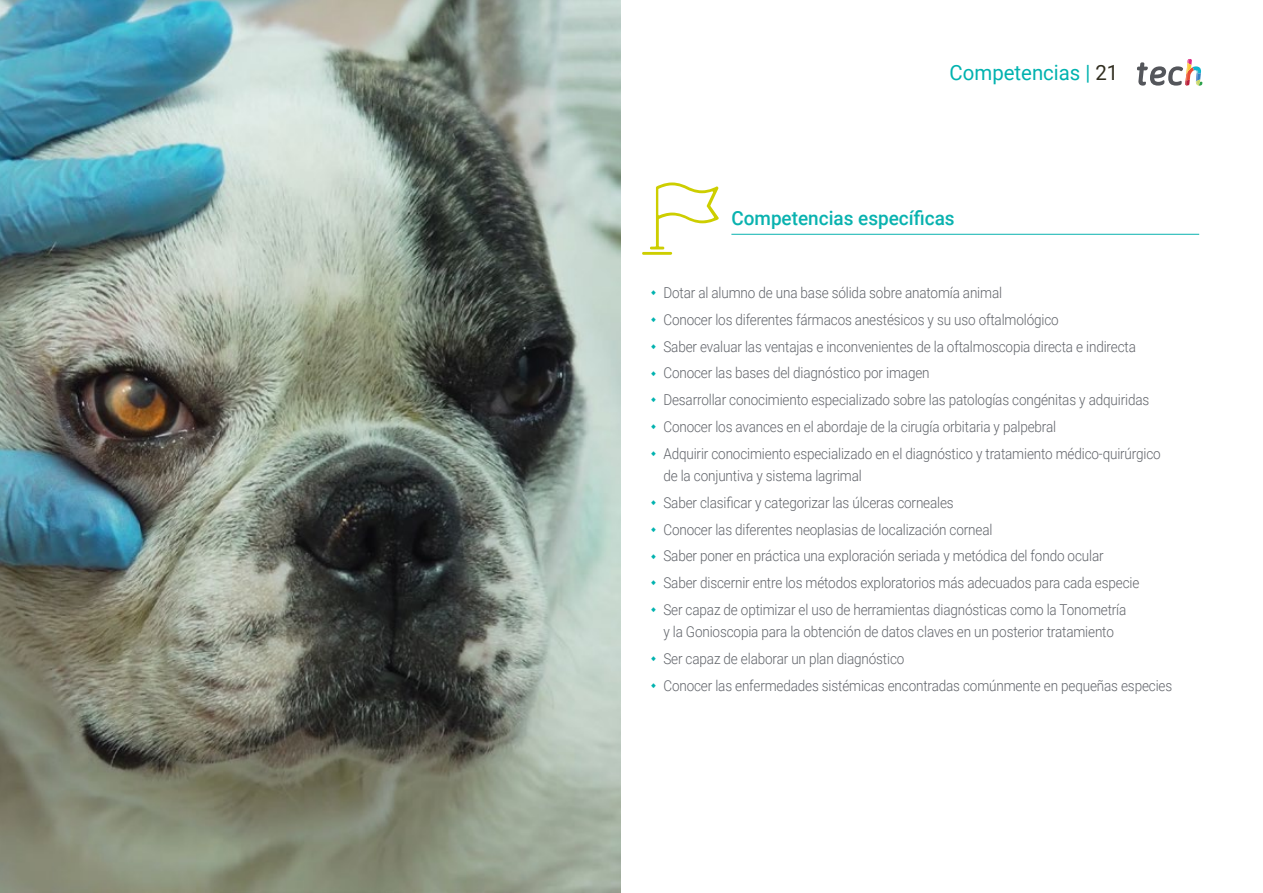
<style>
.page{position:relative;width:1263px;height:893px;background:#fff}
.page>*{position:absolute;margin:0;border:0;box-sizing:border-box;transform-origin:0 0}
.t1{font:21px "Roboto";color:#00b2af}
.t2{font:500 19.5px "Roboto";color:#09b2af}
.t3{font:300 15px/26.7px "Roboto";letter-spacing:-.01em;color:#61646a;scale:.9 1}
.s1{color:#312e20}
</style>
<div class="page">
<img style="left:0;top:0;width:621px;height:893px">
<svg style="left:1137px;top:59px;width:65px;height:27px"></svg>
<hr style="left:731px;top:234px;width:468px;height:1px;background:#09b2af">
<hr style="left:642px;top:252px;width:30px;height:3px;background:#cdce00">
<svg style="left:650px;top:182px;width:69px;height:67px"></svg>
<h1 class="t1" style="left:950px;top:57px;width:170px">Competencias | <span class="s1">21</span></h1>
<h2 class="t2" style="left:731px;top:205px;width:225px">Competencias específicas</h2>
<p class="t3" style="left:663px;top:279px;width:554px">Dotar al alumno de una base sólida sobre anatomía animal<br>Conocer los diferentes fármacos anestésicos y su uso oftalmológico<br>Saber evaluar las ventajas e inconvenientes de la oftalmoscopia directa e indirecta Conocer las bases del diagnóstico por imagen<br>Desarrollar conocimiento especializado sobre las patologías congénitas y adquiridas Conocer los avances en el abordaje de la cirugía orbitaria y palpebral<br>Adquirir conocimiento especializado en el diagnóstico y tratamiento médico-quirúrgico</p>
<p class="t3" style="left:663px;top:462px;width:530px">de la conjuntiva y sistema lagrimal<br>Saber clasificar y categorizar las úlceras corneales<br>Conocer las diferentes neoplasias de localización corneal<br>Saber poner en práctica una exploración seriada y metódica del fondo ocular Saber discernir entre los métodos exploratorios más adecuados para cada especie Ser capaz de optimizar el uso de herramientas diagnósticas como la Tonometría</p>
<p class="t3" style="left:663px;top:618px;width:567px">y la Gonioscopia para la obtención de datos claves en un posterior tratamiento<br>Ser capaz de elaborar un plan diagnóstico<br>Conocer las enfermedades sistémicas encontradas comúnmente en pequeñas especies</p>
</div>
